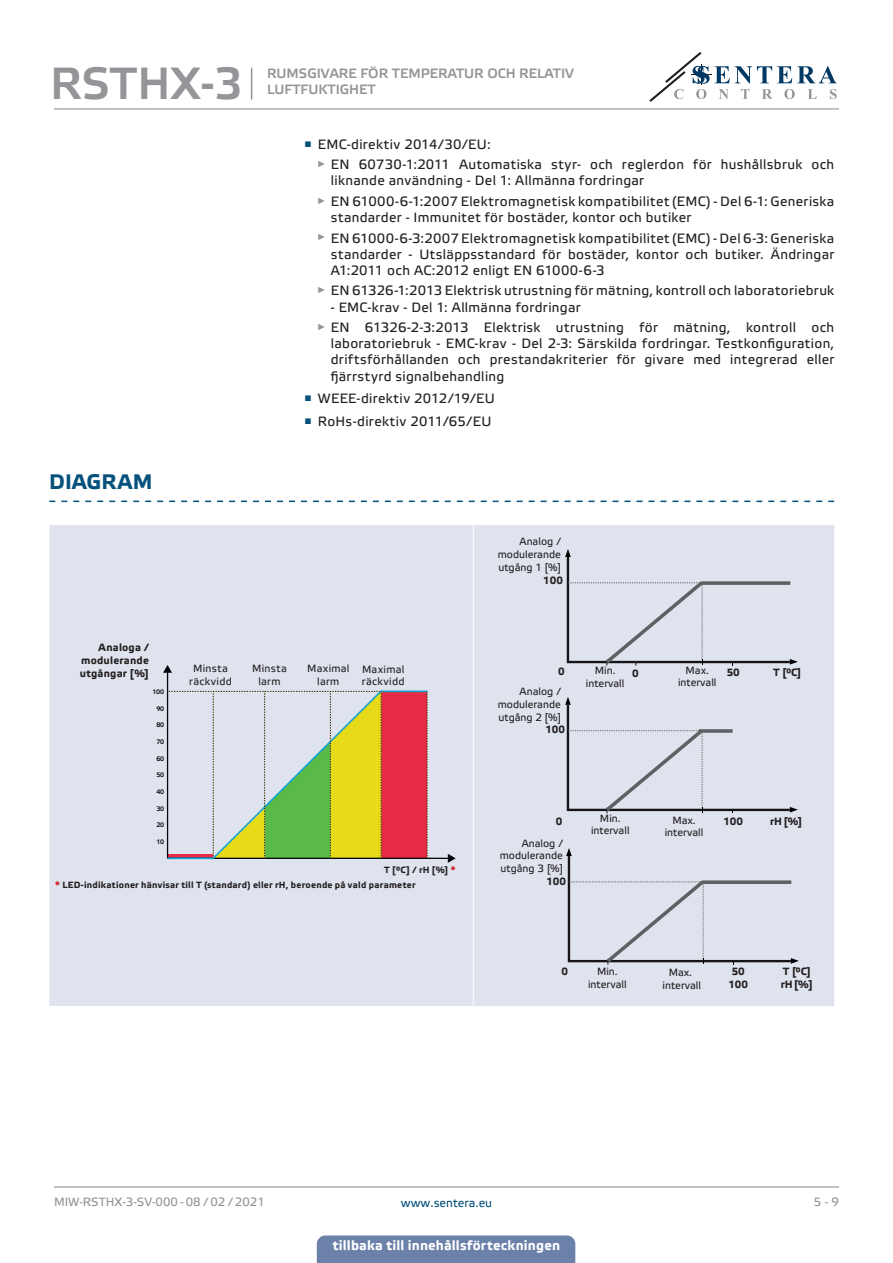
<style>
.page{position:relative;width:893px;height:1263px;background:#fff}
.page>*{position:absolute;margin:0;border:0;box-sizing:border-box;transform-origin:0 0}
.t1{font:45px "Etelka Medium Pro";color:#939598}
.t2{font:700 21px "Etelka Text Pro";letter-spacing:.005em;color:#06517c}
.t3{font:13.5px/16.2px "Etelka Text Pro";letter-spacing:.025em;color:#231f20}
.t4{font:13.5px/16.2px "Etelka Medium Pro";color:#939598}
.t5{font:700 13.5px "Etelka Text Pro";letter-spacing:.01em;color:#fff}
.t6{font:12px "Etelka Text Pro";color:#939598}
.t7{font:12px "Etelka Text Pro";color:#06517c}
.Body_text{font:10.5px/12.6px "Etelka Text Pro";color:#231f20;text-align:justify}
.table_text{font:10.5px/12.6px "Etelka Text Pro";letter-spacing:.025em;color:#231f20;text-align:center}
.Body_text-2{font:700 10.5px "Etelka Text Pro";color:#231f20}
.table_text-2{font:700 10.5px/12.6px "Etelka Text Pro";letter-spacing:.02em;color:#231f20;text-align:justify}
.table_text-3{font:700 9px "Etelka Text Pro";letter-spacing:.025em;color:#231f20}
.t8{font:6.45px "Etelka Medium Pro";letter-spacing:-.035em;color:#05060a}
.s1{color:#d1232a}
</style>
<div class="page">
<hr style="left:54px;top:108px;width:785px;height:1px;background:#939598">
<hr style="left:54px;top:1186px;width:785px;height:1px;background:#939598">
<svg style="left:649px;top:52px;width:188px;height:50px"></svg>
<div style="left:317px;top:1235px;width:258px;height:28px;background:#6c81aa"></div>
<svg style="left:49px;top:501px;width:785px;height:1px"></svg>
<div style="left:49px;top:525px;width:785px;height:481px;background:#dfe3ed"></div>
<hr style="left:473px;top:525px;width:1px;height:481px;background:#fff">
<hr style="left:167px;top:671px;width:1px;height:187px;background:#05060a">
<svg style="left:163px;top:665px;width:9px;height:8px"></svg>
<hr style="left:168px;top:858px;width:281px;height:1px;background:#05060a">
<svg style="left:448px;top:854px;width:8px;height:9px"></svg>
<svg style="left:166px;top:690px;width:263px;height:170px"></svg>
<svg style="left:566px;top:848px;width:233px;height:116px"></svg>
<svg style="left:565px;top:697px;width:233px;height:116px"></svg>
<svg style="left:565px;top:549px;width:233px;height:116px"></svg>
<hr style="left:251px;top:68px;width:1px;height:32px;background:#939598">
<h1 class="t1" style="left:50px;top:55px;width:194px">RSTHX-3</h1>
<p class="t4" style="left:267px;top:65px;width:308px">RUMSGIVARE FÖR TEMPERATUR OCH RELATIV<br>LUFTFUKTIGHET</p>
<p class="t2" style="left:49px;top:470px;width:105px">DIAGRAM</p>
<p class="table_text-2" style="left:80px;top:642px;width:71px;text-indent:19px">Analoga / modulerande utgångar [%]</p>
<p class="t8" style="left:152px;top:688px;width:13px">100</p>
<p class="t8" style="left:156px;top:705px;width:9px">90</p>
<p class="t8" style="left:156px;top:721px;width:9px">80</p>
<p class="t8" style="left:156px;top:738px;width:9px">70</p>
<p class="t8" style="left:156px;top:755px;width:9px">60</p>
<p class="t8" style="left:156px;top:771px;width:9px">50</p>
<p class="t8" style="left:156px;top:788px;width:9px">40</p>
<p class="t8" style="left:156px;top:805px;width:9px">30</p>
<p class="t8" style="left:156px;top:821px;width:9px">20</p>
<p class="t3" style="left:304px;top:137px;width:188px"><sup>■</sup> EMC-direktiv 2014/30/EU:</p>
<p class="t3" style="left:331px;top:157px;width:505px;text-indent:-14px"><sup>►</sup> EN 60730-1:2011 Automatiska styr- och reglerdon för hushållsbruk och liknande användning - Del 1: Allmänna fordringar</p>
<p class="t3" style="left:331px;top:194px;width:505px;text-indent:-14px"><sup>►</sup> EN 61000-6-1:2007 Elektromagnetisk kompatibilitet (EMC) - Del 6-1: Generiska standarder - Immunitet för bostäder, kontor och butiker</p>
<p class="t3" style="left:331px;top:231px;width:505px;text-align:justify;text-indent:-14px"><sup>►</sup> EN 61000-6-3:2007 Elektromagnetisk kompatibilitet (EMC) - Del 6-3: Generiska standarder - Utsläppsstandard för bostäder, kontor och butiker. Ändringar A1:2011 och AC:2012 enligt EN 61000-6-3</p>
<p class="t3" style="left:317px;top:283px;width:518px"><sup>►</sup> EN 61326-1:2013 Elektrisk utrustning för mätning, kontroll och laboratoriebruk</p>
<p class="t3" style="left:331px;top:300px;width:251px">- EMC-krav - Del 1: Allmänna fordringar</p>
<p class="t3" style="left:331px;top:320px;width:505px;text-align:justify;text-indent:-14px"><sup>►</sup> EN 61326-2-3:2013 Elektrisk utrustning för mätning, kontroll och laboratoriebruk - EMC-krav - Del 2-3: Särskilda fordringar. Testkonfiguration, driftsförhållanden och prestandakriterier för givare med integrerad eller fjärrstyrd signalbehandling</p>
<p class="t3" style="left:304px;top:391px;width:192px"><sup>■</sup> WEEE-direktiv 2012/19/EU</p>
<p class="t3" style="left:304px;top:414px;width:188px"><sup>■</sup> RoHs-direktiv 2011/65/EU</p>
<p class="table_text" style="left:189px;top:663px;width:44px">Minsta räckvidd</p>
<p class="table_text" style="left:252px;top:663px;width:36px">Minsta larm</p>
<p class="table_text" style="left:307px;top:663px;width:44px">Maximal larm</p>
<p class="table_text" style="left:362px;top:663px;width:44px;text-align:left">Maximal räckvidd</p>
<p class="Body_text" style="left:498px;top:536px;width:65px;text-indent:22px">Analog / modulerande utgång 1 [%]</p>
<p class="Body_text-2" style="left:543px;top:575px;width:21px">100</p>
<p class="Body_text-2" style="left:558px;top:666px;width:8px">0</p>
<p class="Body_text" style="left:595px;top:665px;width:22px">Min.</p>
<p class="Body_text-2" style="left:632px;top:667px;width:8px">0</p>
<p class="Body_text" style="left:586px;top:678px;width:40px">intervall</p>
<p class="Body_text" style="left:498px;top:686px;width:65px;text-indent:22px">Analog / modulerande utgång 2 [%]</p>
<p class="Body_text-2" style="left:545px;top:724px;width:21px">100</p>
<p class="Body_text" style="left:678px;top:664px;width:40px;text-align:center">Max. intervall</p>
<p class="Body_text-2" style="left:727px;top:666px;width:15px">50</p>
<p class="Body_text-2" style="left:773px;top:666px;width:30px">T [°C]</p>
<p class="Body_text-2" style="left:556px;top:816px;width:8px">0</p>
<p class="Body_text" style="left:591px;top:812px;width:40px;text-align:center">Min. intervall</p>
<p class="Body_text" style="left:672px;top:814px;width:25px">Max.</p>
<p class="Body_text" style="left:665px;top:827px;width:40px">intervall</p>
<p class="Body_text-2" style="left:723px;top:815px;width:21px">100</p>
<p class="Body_text-2" style="left:770px;top:815px;width:34px">rH [%]</p>
<p class="t8" style="left:156px;top:838px;width:9px">10</p>
<p class="table_text-3" style="left:384px;top:865px;width:73px">T [°C] / rH [%] <span class="s1">*</span></p>
<p class="table_text-3" style="left:55px;top:880px;width:362px"><span class="s1">*</span> LED-indikationer hänvisar till T (standard) eller rH, beroende på vald parameter</p>
<p class="Body_text" style="left:500px;top:837px;width:65px;text-indent:22px">Analog / modulerande utgång 3 [%]</p>
<p class="Body_text-2" style="left:546px;top:875px;width:21px">100</p>
<p class="Body_text-2" style="left:562px;top:966px;width:8px">0</p>
<p class="Body_text" style="left:588px;top:966px;width:40px;text-align:center">Min. intervall</p>
<p class="Body_text" style="left:669px;top:967px;width:25px">Max.</p>
<p class="Body_text" style="left:663px;top:979px;width:40px">intervall</p>
<p class="Body_text-2" style="left:732px;top:966px;width:15px">50</p>
<p class="Body_text-2" style="left:728px;top:978px;width:21px">100</p>
<p class="Body_text-2" style="left:783px;top:966px;width:30px">T [°C]</p>
<p class="Body_text-2" style="left:781px;top:978px;width:34px">rH [%]</p>
<p class="t6" style="left:54px;top:1195px;width:212px">MIW-RSTHX-3-SV-000 - 08 / 02 / 2021</p>
<p class="t7" style="left:401px;top:1196px;width:93px">www.sentera.eu</p>
<p class="t6" style="left:814px;top:1195px;width:27px">5 - 9</p>
<p class="t5" style="left:333px;top:1238px;width:229px">tillbaka till innehållsförteckningen</p>
</div>
